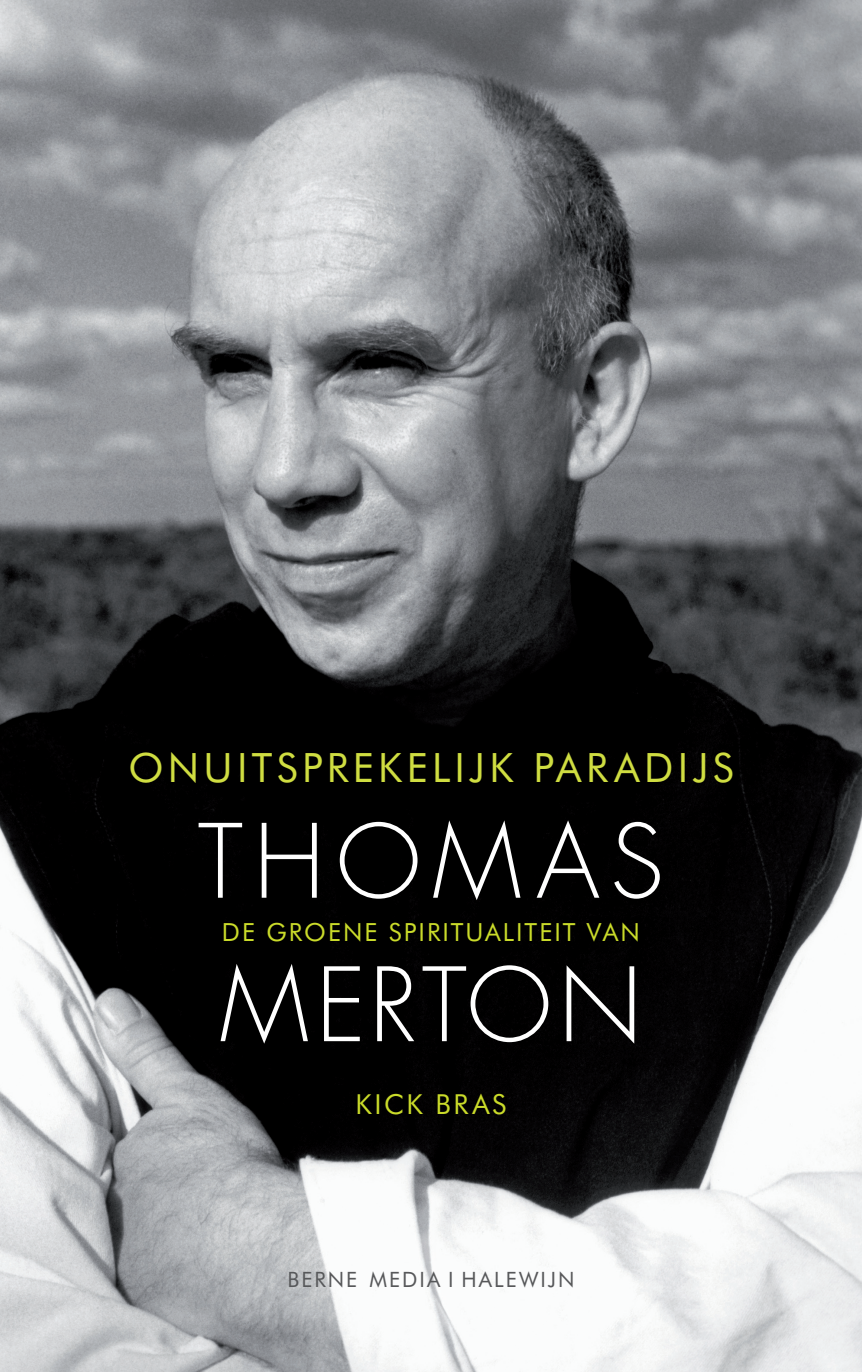
<style>
.page{position:relative;width:862px;height:1372px;background:#fff}
.page>*{position:absolute;margin:0;border:0;box-sizing:border-box;transform-origin:0 0}
.t1{font:300 99.23px/143.3px "Futura";letter-spacing:.085em;color:#fff}
.t2{font:40.5px "Futura BT";letter-spacing:.11em;color:#cfdd41}
.t3{font:27.68px "Futura BT";letter-spacing:.095em;color:#cadb2a}
.t4{font:24.97px "Futura BT";letter-spacing:.08em;color:#cadb2a}
.t5{font:21.15px "Futura BT";letter-spacing:.095em;color:#57585a}
</style>
<div class="page">
<img style="left:0;top:0;width:861px;height:1371px">
<div style="left:116px;top:744px;width:630px;height:59px;background:#000"></div>
<h2 class="t2" style="left:128px;top:743px;width:606px">ONUITSPREKELIJK PARADIJS</h2>
<h1 class="t1" style="left:198px;top:791px;width:467px">THOMAS<br>MERTON</h1>
<p class="t4" style="left:222px;top:916px;width:419px">DE GROENE SPIRITUALITEIT VAN</p>
<p class="t3" style="left:355px;top:1087px;width:152px">KICK BRAS</p>
<p class="t5" style="left:287px;top:1266px;width:288px">BERNE MEDIA I HALEWIJN</p>
</div>
